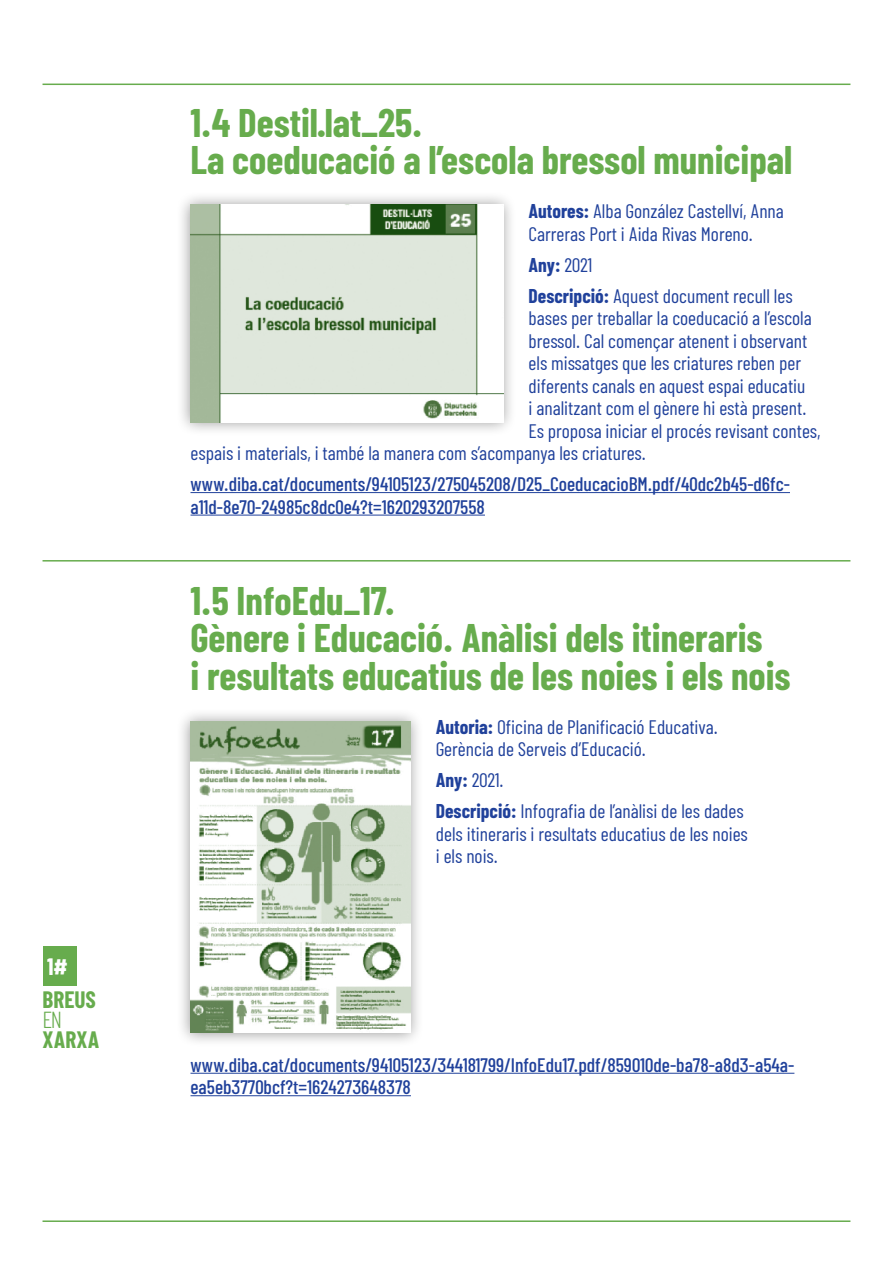
<style>
.page{position:relative;width:893px;height:1263px;background:#fff}
.page>*{position:absolute;margin:0;border:0;box-sizing:border-box;transform-origin:0 0}
.t1{font:700 39px/37.5px "Barlow Condensed";color:#67ac4d}
.t2{font:700 23.25px "Barlow Condensed";color:#67ac4d}
.t3{font:700 23.25px "Barlow Condensed";color:#fff}
.t4{font:300 23.25px "Barlow Condensed";color:#67ac4d}
.t5{font:19.5px/22.5px "Barlow Condensed";color:#20419b}
.t6{font:500 19.5px/22.5px "Barlow Condensed";color:#20419b}
.s1{font-weight:700}
</style>
<div class="page">
<hr style="left:43px;top:84px;width:807px;height:1px;background:#67ac4d">
<hr style="left:43px;top:1220px;width:807px;height:2px;background:#67ac4d">
<div style="left:43px;top:946px;width:33px;height:40px;background:#67ac4d"></div>
<hr style="left:190px;top:492px;width:600px;height:1px;background:#20419b">
<hr style="left:190px;top:515px;width:295px;height:1px;background:#20419b">
<hr style="left:190px;top:1073px;width:604px;height:1px;background:#20419b">
<hr style="left:190px;top:1095px;width:221px;height:1px;background:#20419b">
<hr style="left:43px;top:560px;width:807px;height:1px;background:#67ac4d">
<div style="left:177px;top:191px;width:340px;height:245px;background:#000;opacity:.4"></div>
<img style="left:190px;top:205px;width:313px;height:217px">
<div style="left:177px;top:708px;width:247px;height:339px;background:#000;opacity:.4"></div>
<img style="left:190px;top:722px;width:220px;height:311px">
<p class="t3" style="left:47px;top:952px;width:22px">1#</p>
<p class="t2" style="left:43px;top:985px;width:55px">BREUS</p>
<p class="t4" style="left:43px;top:1009px;width:21px">EN</p>
<p class="t2" style="left:43px;top:1025px;width:58px">XARXA</p>
<h1 class="t1" style="left:190px;top:103px;width:603px">1.4 Destil·lat_25.<br>La coeducació a l’escola bressol municipal</h1>
<p class="t5" style="left:529px;top:199px;width:257px"><span class="s1">Autores:</span> Alba González Castellví, Anna<br>Carreras Port i Aida Rivas Moreno.</p>
<p class="t5" style="left:529px;top:248px;width:266px;line-height:31px"><span class="s1">Any:</span> 2021<br><span class="s1">Descripció:</span> Aquest document recull les</p>
<p class="t5" style="left:529px;top:306px;width:285px">bases per treballar la coeducació a l’escola</p>
<p class="t5" style="left:529px;top:329px;width:280px">bressol. Cal començar atenent i observant</p>
<p class="t5" style="left:529px;top:351px;width:274px">els missatges que les criatures reben per</p>
<p class="t5" style="left:529px;top:374px;width:278px">diferents canals en aquest espai educatiu</p>
<p class="t5" style="left:529px;top:396px;width:279px">i analitzant com el gènere hi està present.</p>
<p class="t5" style="left:529px;top:419px;width:294px">Es proposa iniciar el procés revisant contes,</p>
<p class="t5" style="left:190px;top:441px;width:457px">espais i materials, i també la manera com s’acompanya les criatures.</p>
<p class="t6" style="left:190px;top:472px;width:601px">www.diba.cat/documents/94105123/275045208/D25_CoeducacioBM.pdf/40dc2b45-d6fc&shy;a11d-8e70-24985c8dc0e4?t=1620293207558</p>
<h1 class="t1" style="left:190px;top:581px;width:602px">1.5 InfoEdu_17.<br>Gènere i Educació. Anàlisi dels itineraris<br>i resultats educatius de les noies i els nois</h1>
<p class="t5" style="left:436px;top:715px;width:283px"><span class="s1">Autoria:</span> Oficina de Planificació Educativa.<br>Gerència de Serveis d’Educació.</p>
<p class="t5" style="left:436px;top:764px;width:309px;line-height:31px"><span class="s1">Any:</span> 2021.<br><span class="s1">Descripció:</span> Infografia de l’anàlisi de les dades</p>
<p class="t5" style="left:436px;top:822px;width:314px">dels itineraris i resultats educatius de les noies i els nois.</p>
<p class="t6" style="left:190px;top:1053px;width:605px">www.diba.cat/documents/94105123/344181799/InfoEdu17.pdf/859010de-ba78-a8d3-a54a&shy;ea5eb3770bcf?t=1624273648378</p>
</div>
